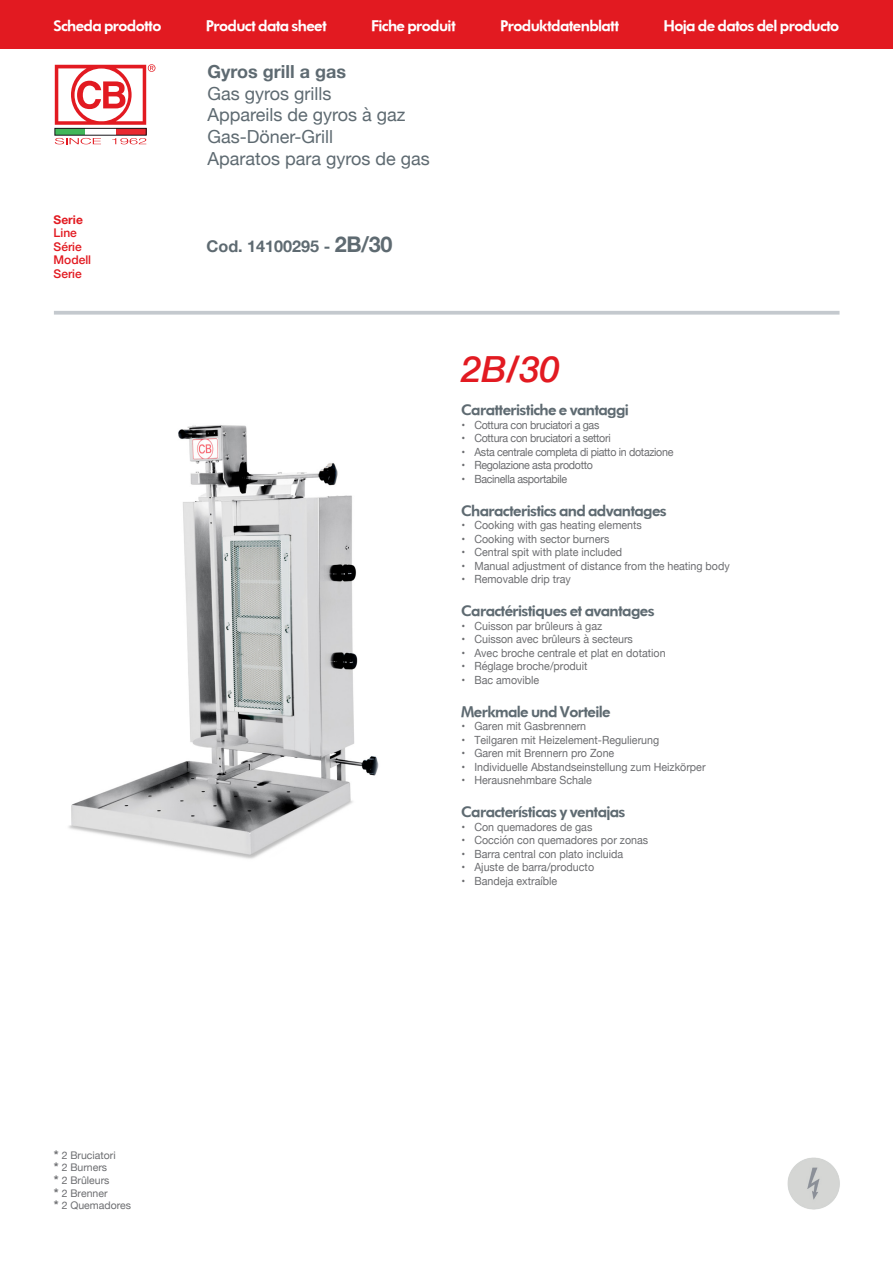
<style>
.page{position:relative;width:893px;height:1263px;background:#fff}
.page>*{position:absolute;margin:0;border:0;box-sizing:border-box;transform-origin:0 0}
.t1{font:italic 500 36px "Helvetica Neue";color:#e21a21}
.t2{font:18px/21.6px "Helvetica Neue";color:#5e6a71}
.t3{font:700 18px "Helvetica Neue";color:#5e6a71}
.t4{font:700 16.2px "Helvetica Neue";color:#5e6a71}
.t5{font:800 15px "Volkswagen";color:#5e6a71}
.t6{font:800 15px "Volkswagen";color:#fff}
.t7{font:500 12px/13.5px "Helvetica Neue";color:#e21a21}
.t8{font:700 12px "Helvetica Neue";color:#e21a21}
.t9{font:11.25px "Helvetica Neue";color:#6c6d70;scale:.95 1}
.t10{font:11.25px "Helvetica Neue";letter-spacing:-.03em;color:#6c6d70;scale:.95 1}
.t11{font:10.5px/12.6px "Helvetica Neue";color:#6c6d70}
.s1{font-size:21.6px}
.s2{font-weight:700;font-size:12px}
</style>
<div class="page">
<div style="left:0;top:0;width:893px;height:49px;background:#e21a21"></div>
<img style="left:787px;top:1157px;width:53px;height:53px">
<svg style="left:54px;top:311px;width:785px;height:4px;background:#c9ced2"></svg>
<img style="left:68px;top:425px;width:311px;height:434px">
<div style="left:55px;top:128px;width:30px;height:7px;background:#41b759"></div>
<div style="left:116px;top:128px;width:30px;height:7px;background:#e9282f"></div>
<div style="left:55px;top:128px;width:91px;height:7px;border:1px solid #18151a"></div>
<svg style="left:55px;top:138px;width:46px;height:6px"></svg>
<svg style="left:112px;top:138px;width:34px;height:6px"></svg>
<svg style="left:55px;top:64px;width:100px;height:61px"></svg>
<h3 class="t6" style="left:54px;top:16px;width:109px">Scheda prodotto</h3>
<h3 class="t6" style="left:206px;top:16px;width:122px">Product data sheet</h3>
<h3 class="t6" style="left:372px;top:16px;width:85px">Fiche produit</h3>
<h3 class="t6" style="left:500px;top:16px;width:120px">Produktdatenblatt</h3>
<h3 class="t6" style="left:664px;top:16px;width:177px">Hoja de datos del producto</h3>
<p class="t8" style="left:54px;top:210px;width:31px">Serie</p>
<p class="t7" style="left:54px;top:225px;width:39px">Line<br>Série<br>Modell<br>Serie</p>
<h2 class="t3" style="left:207px;top:58px;width:140px">Gyros grill a gas</h2>
<h2 class="t2" style="left:207px;top:84px;width:224px">Gas gyros grills<br>Appareils de gyros à gaz<br>Gas-Döner-Grill<br>Aparatos para gyros de gas</h2>
<h3 class="t4" style="left:206px;top:234px;width:187px">Cod. 14100295 - <span class="s1">2B/30</span></h3>
<h1 class="t1" style="left:462px;top:338px;width:100px">2B/30</h1>
<h3 class="t5" style="left:462px;top:401px;width:168px">Caratteristiche e vantaggi</h3>
<p class="t10" style="left:462px;top:416px;width:146px">• Cottura con bruciatori a gas</p>
<p class="t10" style="left:462px;top:430px;width:158px">• Cottura con bruciatori a settori</p>
<p class="t10" style="left:462px;top:443px;width:224px">• Asta centrale completa di piatto in dotazione</p>
<p class="t10" style="left:462px;top:457px;width:140px">• Regolazione asta prodotto</p>
<p class="t10" style="left:462px;top:470px;width:113px">• Bacinella asportabile</p>
<h3 class="t5" style="left:462px;top:501px;width:206px">Characteristics and advantages</h3>
<p class="t9" style="left:462px;top:517px;width:191px">• Cooking with gas heating elements</p>
<p class="t9" style="left:462px;top:530px;width:157px">• Cooking with sector burners</p>
<p class="t9" style="left:462px;top:544px;width:171px">• Central spit with plate included</p>
<p class="t9" style="left:462px;top:557px;width:284px">• Manual adjustment of distance from the heating body</p>
<p class="t9" style="left:462px;top:571px;width:116px">• Removable drip tray</p>
<h3 class="t5" style="left:462px;top:602px;width:194px">Caractéristiques et avantages</h3>
<p class="t9" style="left:462px;top:617px;width:150px">• Cuisson par brûleurs à gaz</p>
<p class="t9" style="left:462px;top:631px;width:182px">• Cuisson avec brûleurs à secteurs</p>
<p class="t9" style="left:462px;top:644px;width:216px">• Avec broche centrale et plat en dotation</p>
<p class="t9" style="left:462px;top:658px;width:134px">• Réglage broche/produit</p>
<p class="t9" style="left:462px;top:671px;width:83px">• Bac amovible</p>
<h3 class="t5" style="left:462px;top:702px;width:150px">Merkmale und Vorteile</h3>
<p class="t9" style="left:462px;top:718px;width:133px">• Garen mit Gasbrennern</p>
<p class="t9" style="left:462px;top:732px;width:210px">• Teilgaren mit Heizelement-Regulierung</p>
<p class="t9" style="left:462px;top:745px;width:162px">• Garen mit Brennern pro Zone</p>
<p class="t9" style="left:462px;top:759px;width:258px">• Individuelle Abstandseinstellung zum Heizkörper</p>
<p class="t9" style="left:462px;top:772px;width:139px">• Herausnehmbare Schale</p>
<h3 class="t5" style="left:462px;top:803px;width:165px">Características y ventajas</h3>
<p class="t9" style="left:462px;top:819px;width:139px">• Con quemadores de gas</p>
<p class="t9" style="left:462px;top:832px;width:198px">• Cocción con quemadores por zonas</p>
<p class="t9" style="left:462px;top:846px;width:172px">• Barra central con plato incluida</p>
<p class="t9" style="left:462px;top:859px;width:141px">• Ajuste de barra/producto</p>
<p class="t9" style="left:462px;top:873px;width:102px">• Bandeja extraíble</p>
<p class="t11" style="left:54px;top:1149px;width:79px"><span class="s2">*</span> 2 Bruciatori<br><span class="s2">*</span> 2 Burners<br><span class="s2">*</span> 2 Brûleurs<br><span class="s2">*</span> 2 Brenner<br><span class="s2">*</span> 2 Quemadores</p>
</div>
